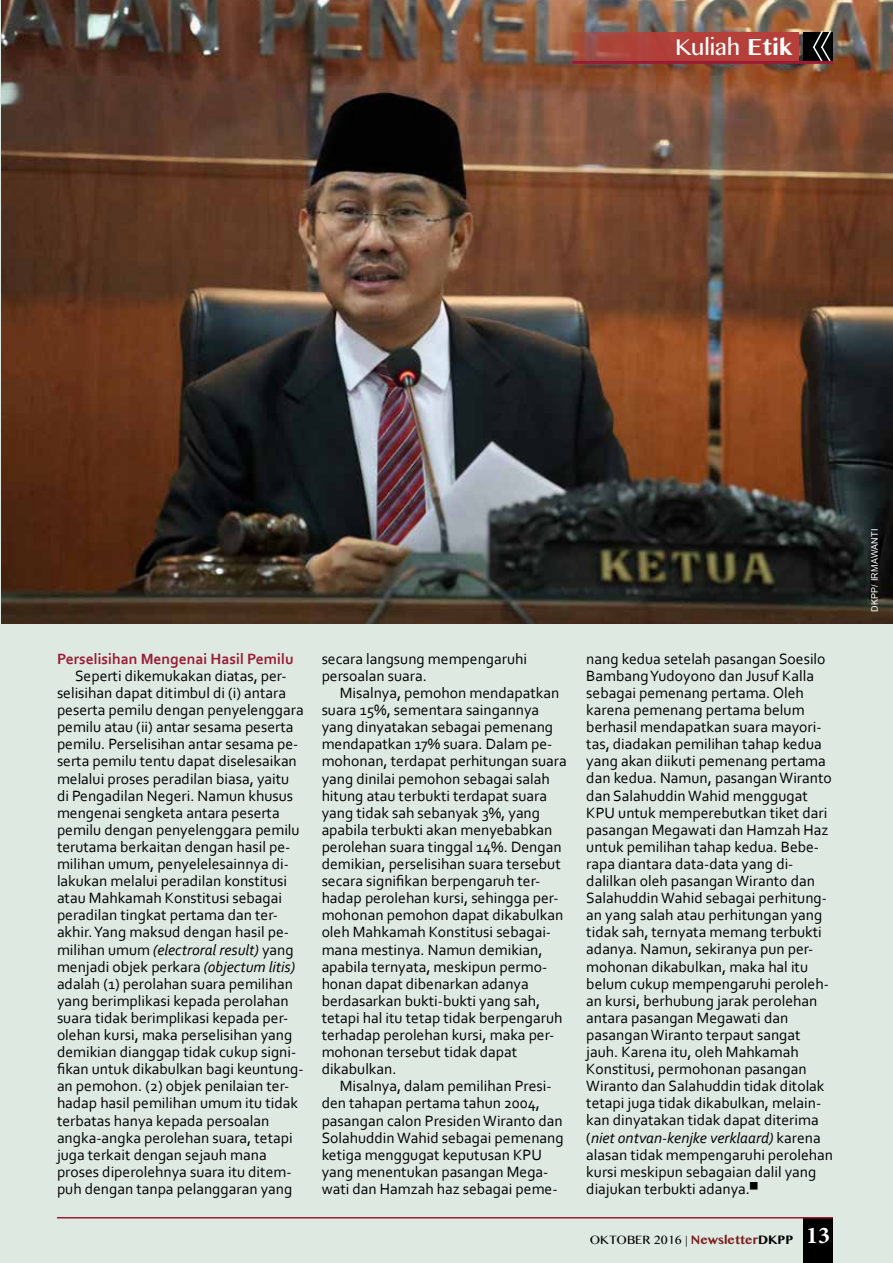
<style>
.page{position:relative;width:893px;height:1263px;background:#deeae1}
.page>*{position:absolute;margin:0;border:0;box-sizing:border-box;transform-origin:0 0}
.t1{font:25.5px "Kannada MN";color:#fff}
.t2{font:15.6px/17.1px "Corbel";color:#000}
.t3{font:700 15.6px "Corbel";color:#9b1b34}
.t4{font:13.5px "Kannada MN";color:#000}
.t5{font:9px "Arial";letter-spacing:.02em;color:#fff}
.s1{font-weight:700}
.s2{font-style:italic}
.s3{font-weight:700;color:#7a1e20}
.s4{font-family:"Minion Pro";font-weight:700;font-size:24px;color:#fff}
</style>
<div class="page">
<img style="left:2px;top:0;width:891px;height:623px">
<svg style="left:572px;top:32px;width:227px;height:29px;background:#af423b"></svg>
<div style="left:803px;top:32px;width:30px;height:29px;background:#000101"></div>
<svg style="left:811px;top:29px;width:22px;height:32px"></svg>
<hr style="left:572px;top:61px;width:261px;height:3px;background:#9b1b34">
<div style="left:803px;top:1218px;width:30px;height:45px;background:#000"></div>
<hr style="left:57px;top:1217px;width:776px;height:1px;background:#9b1b34">
<h1 class="t1" style="left:675px;top:32px;width:119px">Kuliah <span class="s1">Etik</span></h1>
<p class="t3" style="left:57px;top:649px;width:238px">Perselisihan Mengenai Hasil Pemilu</p>
<p class="t2" style="left:57px;top:667px;width:248px;text-indent:18px">Seperti dikemukakan diatas, per&shy;selisihan dapat ditimbul di (i) antara peserta pemilu dengan penyelenggara pemilu atau (ii) antar sesama peserta pemilu. Perselisihan antar sesama pe&shy;serta pemilu tentu dapat diselesaikan melalui proses peradilan biasa, yaitu di Pengadilan Negeri. Namun khusus mengenai sengketa antara peserta pemilu dengan penyelenggara pemilu terutama berkaitan dengan hasil pe&shy;milihan umum, penyelelesainnya di&shy;lakukan melalui peradilan konstitusi atau Mahkamah Konstitusi sebagai peradilan tingkat pertama dan ter&shy;akhir. Yang maksud dengan hasil pe&shy;milihan umum <span class="s2">(electroral result)</span> yang menjadi objek perkara <span class="s2">(objectum litis) </span>adalah (1) perolahan suara pemilihan yang berimplikasi kepada perolahan suara tidak berimplikasi kepada per&shy;olehan kursi, maka perselisihan yang demikian dianggap tidak cukup signi&shy;fikan untuk dikabulkan bagi keuntung&shy;an pemohon. (2) objek penilaian ter&shy;hadap hasil pemilihan umum itu tidak terbatas hanya kepada persoalan angka-angka perolehan suara, tetapi juga terkait dengan sejauh mana proses diperolehnya suara itu ditem&shy;puh dengan tanpa pelanggaran yang</p>
<p class="t2" style="left:322px;top:650px;width:207px">secara langsung mempengaruhi persoalan suara.</p>
<p class="t2" style="left:322px;top:684px;width:247px;text-indent:18px">Misalnya, pemohon mendapatkan suara 15%, sementara saingannya yang dinyatakan sebagai pemenang mendapatkan 17% suara. Dalam pe&shy;mohonan, terdapat perhitungan suara yang dinilai pemohon sebagai salah hitung atau terbukti terdapat suara yang tidak sah sebanyak 3%, yang apabila terbukti akan menyebabkan perolehan suara tinggal 14%. Dengan demikian, perselisihan suara tersebut secara signifikan berpengaruh ter&shy;hadap perolehan kursi, sehingga per&shy;mohonan pemohon dapat dikabulkan oleh Mahkamah Konstitusi sebagai&shy;mana mestinya. Namun demikian, apabila ternyata, meskipun permo&shy;honan dapat dibenarkan adanya berdasarkan bukti-bukti yang sah, tetapi hal itu tetap tidak berpengaruh terhadap perolehan kursi, maka per&shy;mohonan tersebut tidak dapat dikabulkan.</p>
<p class="t2" style="left:322px;top:1077px;width:244px;text-indent:18px">Misalnya, dalam pemilihan Presi&shy;den tahapan pertama tahun 2004, pasangan calon Presiden Wiranto dan Solahuddin Wahid sebagai pemenang ketiga menggugat keputusan KPU yang menentukan pasangan Mega&shy;wati dan Hamzah haz sebagai peme-</p>
<p class="t2" style="left:586px;top:650px;width:248px">nang kedua setelah pasangan Soesilo Bambang Yudoyono dan Jusuf Kalla sebagai pemenang pertama. Oleh karena pemenang pertama belum berhasil mendapatkan suara mayori&shy;tas, diadakan pemilihan tahap kedua yang akan diikuti pemenang pertama dan kedua. Namun, pasangan Wiranto dan Salahuddin Wahid menggugat KPU untuk memperebutkan tiket dari pasangan Megawati dan Hamzah Haz untuk pemilihan tahap kedua. Bebe&shy;rapa diantara data-data yang di&shy;dalilkan oleh pasangan Wiranto dan Salahuddin Wahid sebagai perhitung&shy;an yang salah atau perhitungan yang tidak sah, ternyata memang terbukti adanya. Namun, sekiranya pun per&shy;mohonan dikabulkan, maka hal itu belum cukup mempengaruhi peroleh&shy;an kursi, berhubung jarak perolehan antara pasangan Megawati dan pasangan Wiranto terpaut sangat jauh. Karena itu, oleh Mahkamah Konstitusi, permohonan pasangan Wiranto dan Salahuddin tidak ditolak tetapi juga tidak dikabulkan, melain&shy;kan dinyatakan tidak dapat diterima (<span class="s2">niet ontvan-kenjke verklaard)</span> karena alasan tidak mempengaruhi perolehan kursi meskipun sebagaian dalil yang diajukan terbukti adanya.</p>
<p class="t4" style="left:590px;top:1231px;width:242px">OKTOBER 2016 | <span class="s3">Newsletter</span><span class="s1">DKPP</span> <span class="s4">13</span></p>
<p class="t5" style="left:869px;top:612px;width:84px;rotate:-90deg">DKPP/ IRMAWANTI</p>
</div>
